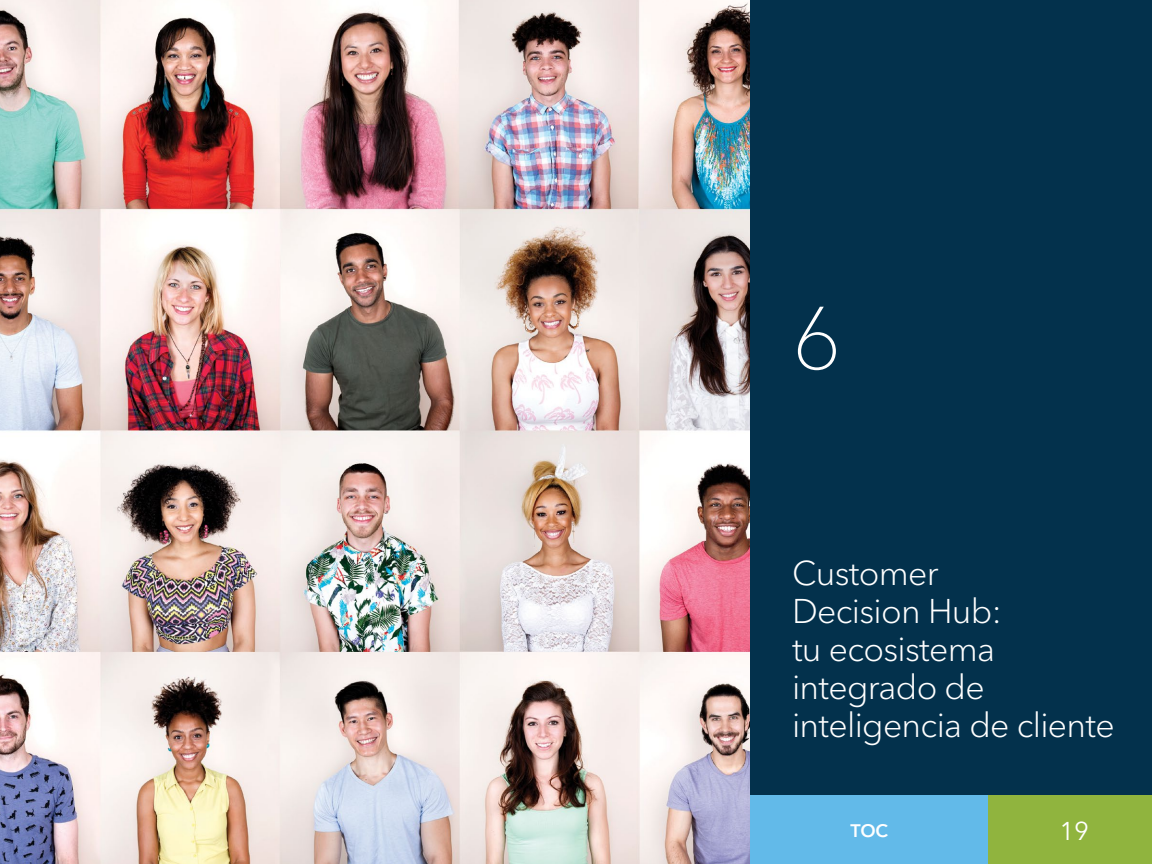
<style>
.page{position:relative;width:1152px;height:864px;background:#fff}
.page>*{position:absolute;margin:0;border:0;box-sizing:border-box;transform-origin:0 0}
.t1{font:100 88px "Avenir Next W1 G";color:#fff}
.t2{font:300 34px/38px "Avenir Next W1 G";letter-spacing:-.02em;color:#fff}
.t3{font:25.6px "Avenir Next W1 G";color:#fff}
.t4{font:600 18px "Avenir Next W1 G";color:#fff}
</style>
<div class="page">
<img style="left:0;top:0;width:750px;height:864px">
<div style="left:750px;top:0;width:402px;height:864px;background:#03314c"></div>
<div style="left:750px;top:796px;width:239px;height:68px;background:#62bae9"></div>
<div style="left:989px;top:796px;width:163px;height:68px;background:#90b43e"></div>
<h1 class="t1" style="left:792px;top:286px;width:51px">6</h1>
<p class="t2" style="left:792px;top:554px;width:324px">Customer<br>Decision Hub:<br>tu ecosistema integrado de inteligencia de cliente</p>
<p class="t4" style="left:851px;top:819px;width:39px">TOC</p>
<p class="t3" style="left:1059px;top:816px;width:31px">19</p>
</div>
